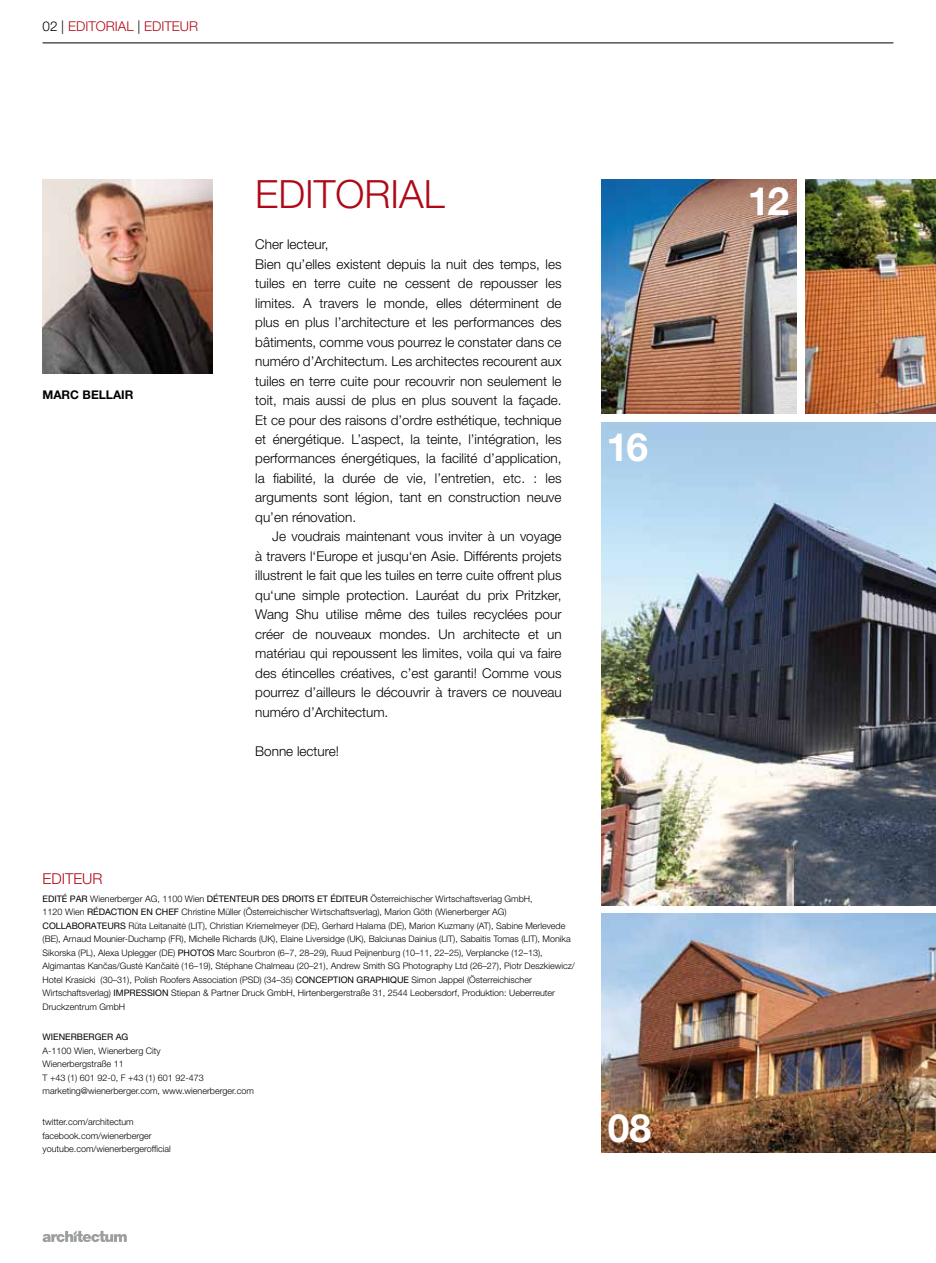
<style>
.page{position:relative;width:936px;height:1263px;background:#fff}
.page>*{position:absolute;margin:0;border:0;box-sizing:border-box;transform-origin:0 0}
.t1{font:300 39px "Helvetica Neue LT Pro";color:#af0917}
.t2{font:700 39px "Helvetica Neue LT Pro";color:#fff}
.t3{font:300 15px "Helvetica Neue LT Pro";color:#af0917}
.t4{font:300 13.5px/19.5px "Helvetica Neue LT Pro";color:#000}
.t5{font:300 13.5px "Helvetica Neue LT Pro";color:#af0917}
.t6{font:700 12px "Helvetica Neue LT Pro";color:#000}
.t7{font:300 9px/13.5px "Helvetica Neue LT Pro";color:#000}
.t8{font:9px "Helvetica Neue LT Pro";color:#000}
.s1{color:#000}
.s2{font-weight:400}
</style>
<div class="page">
<svg style="left:43px;top:1230px;width:84px;height:12px"></svg>
<hr style="left:43px;top:43px;width:850px;height:1px;background:#000">
<img style="left:805px;top:180px;width:130px;height:234px">
<img style="left:43px;top:180px;width:170px;height:193px">
<img style="left:601px;top:914px;width:334px;height:238px">
<img style="left:601px;top:422px;width:334px;height:483px">
<img style="left:601px;top:180px;width:195px;height:234px">
<h3 class="t5" style="left:43px;top:18px;width:157px"><span class="s1">02 |</span> Editorial <span class="s1">|</span> Editeur</h3>
<h3 class="t6" style="left:43px;top:387px;width:92px">MARC BELLAIR</h3>
<h1 class="t1" style="left:255px;top:170px;width:191px">Editorial</h1>
<h1 class="t2" style="left:747px;top:177px;width:43px">12</h1>
<p class="t4" style="left:255px;top:234px;width:308px">Cher lecteur,<br>Bien qu’elles existent depuis la nuit des temps, les tuiles en terre cuite ne cessent de repousser les limites. A travers le monde, elles déterminent de plus en plus l’architecture et les performances des bâtiments, comme vous pourrez le constater dans ce numéro d’Architectum. Les architectes recourent aux tuiles en terre cuite pour recouvrir non seulement le toit, mais aussi de plus en plus souvent la façade.<br>Et ce pour des raisons d’ordre esthétique, technique et énergétique. L’aspect, la teinte, l’intégration, les performances énergétiques, la facilité d’application, la fiabilité, la durée de vie, l’entretien, etc. : les arguments sont légion, tant en construction neuve qu’en rénovation.</p>
<p class="t4" style="left:255px;top:527px;width:308px;text-align:justify;text-indent:17px">Je voudrais maintenant vous inviter à un voyage à travers l‘Europe et jusqu‘en Asie. Différents projets illustrent le fait que les tuiles en terre cuite offrent plus qu‘une simple protection. Lauréat du prix Pritzker, Wang Shu utilise même des tuiles recyclées pour créer de nouveaux mondes. Un architecte et un matériau qui repoussent les limites, voila qui va faire des étincelles créatives, c’est garanti! Comme vous pourrez d’ailleurs le découvrir à travers ce nouveau numéro d’Architectum.</p>
<h3 class="t4" style="left:255px;top:741px;width:85px">Bonne lecture!</h3>
<h1 class="t2" style="left:606px;top:422px;width:43px">16</h1>
<h2 class="t3" style="left:43px;top:869px;width:62px">Editeur</h2>
<p class="t7" style="left:43px;top:891px;width:534px"><span class="s2">EDITÉ PAR</span> Wienerberger AG, 1100 Wien <span class="s2">DÉTENTEUR DES DROITS ET ÉDITEUR</span> Österreichischer Wirtschaftsverlag GmbH,<br>1120 Wien <span class="s2">RÉDACTION EN CHEF</span> Christine Müller (Österreichischer Wirtschaftsverlag), Marion Göth (Wienerberger AG)<br><span class="s2">COLLABORATEURS</span> Rūta Leitanaitė (LIT), Christian Kriemelmeyer (DE), Gerhard Halama (DE), Marion Kuzmany (AT), Sabine Merlevede (BE), Arnaud Mounier-Duchamp (FR), Michelle Richards (UK), Elaine Liversidge (UK), Balciunas Dainius (LIT), Sabaitis Tomas (LIT), Monika Sikorska (PL), Alexa Uplegger (DE) <span class="s2">PHOTOS</span> Marc Sourbron (6–7, 28–29), Ruud Peijnenburg (10–11, 22–25), Verplancke (12–13), Algimantas Kančas/Gustė Kančaitė (16–19), Stéphane Chalmeau (20–21), Andrew Smith SG Photography Ltd (26–27), Piotr Deszkiewicz/ Hotel Krasicki (30–31), Polish Roofers Association (PSD) (34–35) <span class="s2">CONCEPTION GRAPHIQUE</span> Simon Jappel (Österreichischer Wirtschaftsverlag) <span class="s2">I MPRESSION</span> Stiepan &amp; Partner Druck GmbH, Hirtenbergerstraße 31, 2544 Leobersdorf, Produktion: Ueberreuter Druckzentrum GmbH</p>
<p class="t8" style="left:43px;top:1032px;width:81px">WIENERBERGER AG</p>
<p class="t7" style="left:43px;top:1044px;width:213px">A-1100 Wien, Wienerberg City<br>Wienerbergstraße 11<br>T +43 (1) 601 92-0, F +43 (1) 601 92-473 marketing@wienerberger.com, www.wienerberger.com</p>
<p class="t7" style="left:43px;top:1115px;width:130px">twitter.com/architectum facebook.com/wienerberger youtube.com/wienerbergerofficial</p>
<h1 class="t2" style="left:607px;top:1103px;width:45px">08</h1>
</div>
